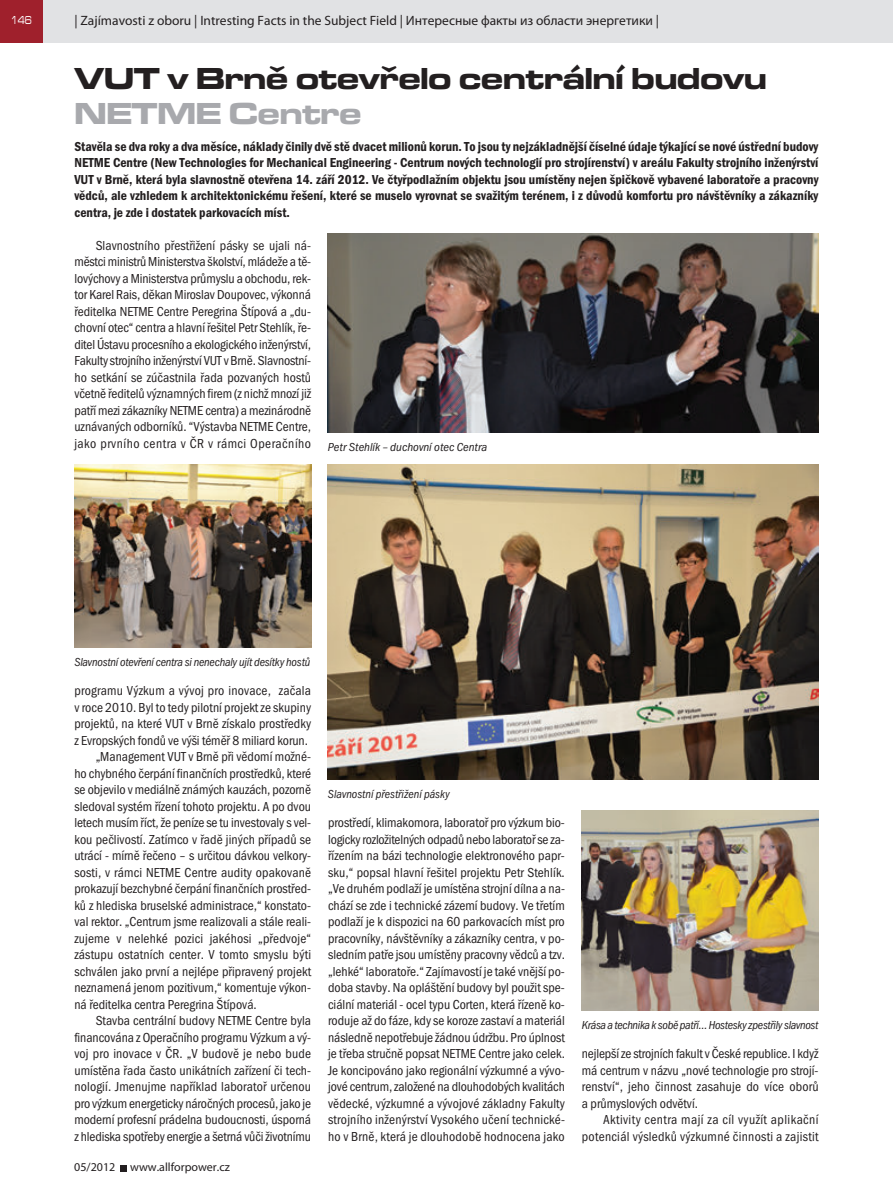
<style>
.page{position:relative;width:893px;height:1191px;background:#fff}
.page>*{position:absolute;margin:0;border:0;box-sizing:border-box;transform-origin:0 0}
.t1{font:700 expanded 31.5px "Microgramma DOT";color:#231f20}
.t2{font:700 expanded 31.5px "Microgramma DOT";color:#a8a9ad}
.t3{font:13.5px/16.5px "Franklin Got Itc TOT Boo Con";color:#231f20;text-align:justify}
.t4{font:13.5px/16.5px "Franklin Got Itc TOT Dem Con";color:#231f20;text-align:justify}
.t5{font:13.5px "Myriad Pro";color:#231f20}
.t6{font:13.5px/16.5px "Franklin Got Itc TOT Boo Con";letter-spacing:.02em;color:#231f20;text-align:right}
.t7{font:12px "Franklin Got Itc TOT Boo Con Ita";letter-spacing:-.015em;color:#231f20}
.t8{font:12px "Franklin Got Itc TOT Boo Con Ita";letter-spacing:-.015em;color:#231f20;scale:1.05 1}
.t9{font:12px "Myriad Pro";color:#231f20}
.t10{font:500 expanded 12px "Microgramma DOT";color:#fff;scale:.7 1}
</style>
<div class="page">
<div style="left:43px;top:0;width:850px;height:43px;background:#e1e2e4"></div>
<div style="left:0;top:0;width:43px;height:43px;background:#9f202c"></div>
<svg style="left:120px;top:1165px;width:6px;height:6px"></svg>
<img style="left:74px;top:464px;width:237px;height:183px">
<img style="left:328px;top:464px;width:490px;height:315px">
<img style="left:328px;top:233px;width:490px;height:200px">
<img style="left:582px;top:811px;width:237px;height:199px">
<p class="t10" style="left:11px;top:13px;width:31px">146</p>
<p class="t5" style="left:74px;top:15px;width:586px">| Zajímavosti z oboru | Intresting Facts in the Subject Field | Интересные факты из области энергетики |</p>
<h1 class="t1" style="left:74px;top:68px;width:694px">VUT v Brně otevřelo centrální budovu</h1>
<h1 class="t2" style="left:74px;top:103px;width:288px">NETME Centre</h1>
<p class="t4" style="left:74px;top:138px;width:746px">Stavěla se dva roky a dva měsíce, náklady činily dvě stě dvacet milionů korun. To jsou ty nejzákladnější číselné údaje týkající se nové ústřední budovy NETME Centre (New Technologies for Mechanical Engineering - Centrum nových technologií pro strojírenství) v areálu Fakulty strojního inženýrství VUT v Brně, která byla slavnostně otevřena 14. září 2012. Ve čtyřpodlažním objektu jsou umístěny nejen špičkově vybavené laboratoře a pracovny vědců, ale vzhledem k architektonickému řešení, které se muselo vyrovnat se svažitým terénem, i z důvodů komfortu pro návštěvníky a zákazníky centra, je zde i dostatek parkovacích míst.</p>
<p class="t3" style="left:74px;top:237px;width:238px;text-indent:21px">Slavnostního přestřižení pásky se ujali ná&shy;městci ministrů Ministerstva školství, mládeže a tě&shy;lovýchovy a Ministerstva průmyslu a obchodu, rek&shy;tor Karel Rais, děkan Miroslav Doupovec, výkonná ředitelka NETME Centre Peregrina Štípová a „du&shy;chovní otec“ centra a hlavní řešitel Petr Stehlík, ře&shy;ditel Ústavu procesního a ekologického inženýrství, Fakulty strojního inženýrství VUT v Brně. Slavnostní&shy;ho setkání se zúčastnila řada pozvaných hostů včetně ředitelů významných firem (z nichž mnozí již patří mezi zákazníky NETME centra) a mezinárodně uznávaných odborníků. “Výstavba NETME Centre, jako prvního centra v ČR v rámci Operačního</p>
<p class="t8" style="left:328px;top:441px;width:153px">Petr Stehlík – duchovní otec Centra</p>
<p class="t7" style="left:74px;top:655px;width:238px">Slavnostní otevření centra si nenechaly ujít desítky hostů</p>
<p class="t3" style="left:74px;top:682px;width:238px">programu Výzkum a vývoj pro inovace, začala</p>
<p class="t3" style="left:74px;top:699px;width:238px">v roce 2010. Byl to tedy pilotní projekt ze skupiny</p>
<p class="t3" style="left:74px;top:715px;width:238px">projektů, na které VUT v Brně získalo prostředky</p>
<p class="t3" style="left:74px;top:732px;width:235px">z Evropských fondů ve výši téměř 8 miliard korun.</p>
<p class="t3" style="left:96px;top:748px;width:217px">„Management VUT v Brně při vědomí možné-</p>
<p class="t3" style="left:74px;top:765px;width:238px">ho chybného čerpání finančních prostředků, které</p>
<p class="t3" style="left:74px;top:781px;width:238px">se objevilo v mediálně známých kauzách, pozorně</p>
<p class="t3" style="left:74px;top:798px;width:238px">sledoval systém řízení tohoto projektu. A po dvou</p>
<p class="t3" style="left:74px;top:814px;width:238px">letech musím říct, že peníze se tu investovaly s vel-</p>
<p class="t3" style="left:74px;top:831px;width:238px">kou pečlivostí. Zatímco v řadě jiných případů se</p>
<p class="t3" style="left:74px;top:847px;width:238px">utrácí - mírně řečeno – s určitou dávkou velkory-</p>
<p class="t3" style="left:74px;top:864px;width:238px">sosti, v rámci NETME Centre audity opakovaně</p>
<p class="t3" style="left:74px;top:880px;width:238px">prokazují bezchybné čerpání finančních prostřed-</p>
<p class="t3" style="left:74px;top:897px;width:238px">ků z hlediska bruselské administrace,“ konstato-</p>
<p class="t3" style="left:74px;top:913px;width:238px">val rektor. „Centrum jsme realizovali a stále reali-</p>
<p class="t3" style="left:74px;top:930px;width:238px">zujeme v nelehké pozici jakéhosi „předvoje“</p>
<p class="t3" style="left:74px;top:946px;width:238px">zástupu ostatních center. V tomto smyslu býti</p>
<p class="t3" style="left:74px;top:963px;width:238px">schválen jako první a nejlépe připravený projekt</p>
<p class="t3" style="left:74px;top:979px;width:238px">neznamená jenom pozitivum,“ komentuje výkon-</p>
<p class="t3" style="left:74px;top:996px;width:184px">ná ředitelka centra Peregrina Štípová.</p>
<p class="t3" style="left:96px;top:1012px;width:217px">Stavba centrální budovy NETME Centre byla</p>
<p class="t3" style="left:74px;top:1029px;width:238px">financována z Operačního programu Výzkum a vý-</p>
<p class="t3" style="left:74px;top:1045px;width:238px">voj pro inovace v ČR. „V budově je nebo bude</p>
<p class="t3" style="left:74px;top:1062px;width:238px">umístěna řada často unikátních zařízení či tech-</p>
<p class="t3" style="left:74px;top:1078px;width:238px">nologií. Jmenujme například laboratoř určenou</p>
<p class="t3" style="left:74px;top:1095px;width:238px">pro výzkum energeticky náročných procesů, jako je</p>
<p class="t3" style="left:74px;top:1111px;width:238px">moderní profesní prádelna budoucnosti, úsporná</p>
<p class="t3" style="left:74px;top:1128px;width:238px">z hlediska spotřeby energie a šetrná vůči životnímu</p>
<p class="t9" style="left:74px;top:1162px;width:157px">05/2012 www.allforpower.cz</p>
<p class="t7" style="left:328px;top:787px;width:123px">Slavnostní přestřižení pásky</p>
<p class="t3" style="left:328px;top:814px;width:238px">prostředí, klimakomora, laboratoř pro výzkum bio&shy;logicky rozložitelných odpadů nebo laboratoř se za&shy;řízením na bázi technologie elektronového papr&shy;sku,“ popsal hlavní řešitel projektu Petr Stehlík. „Ve druhém podlaží je umístěna strojní dílna a na&shy;chází se zde i technické zázemí budovy. Ve třetím podlaží je k dispozici na 60 parkovacích míst pro pracovníky, návštěvníky a zákazníky centra, v po&shy;sledním patře jsou umístěny pracovny vědců a tzv. „lehké“ laboratoře.“ Zajímavostí je také vnější po&shy;doba stavby. Na opláštění budovy byl použit spe&shy;ciální materiál - ocel typu Corten, která řízeně ko&shy;roduje až do fáze, kdy se koroze zastaví a materiál následně nepotřebuje žádnou údržbu. Pro úplnost je třeba stručně popsat NETME Centre jako celek.<br>Je koncipováno jako regionální výzkumné a vývo&shy;jové centrum, založené na dlouhodobých kvalitách vědecké, výzkumné a vývojové základny Fakulty strojního inženýrství Vysokého učení technické&shy;ho v Brně, která je dlouhodobě hodnocena jako</p>
<p class="t7" style="left:582px;top:1018px;width:238px">Krása a technika k sobě patří… Hostesky zpestřily slavnost</p>
<p class="t3" style="left:582px;top:1045px;width:238px">nejlepší ze strojních fakult v České republice. I když má centrum v názvu „nové technologie pro strojí&shy;renství“, jeho činnost zasahuje do více oborů a průmyslových odvětví.</p>
<p class="t6" style="left:582px;top:1111px;width:238px">Aktivity centra mají za cíl využít aplikační potenciál výsledků výzkumné činnosti a zajistit</p>
</div>
